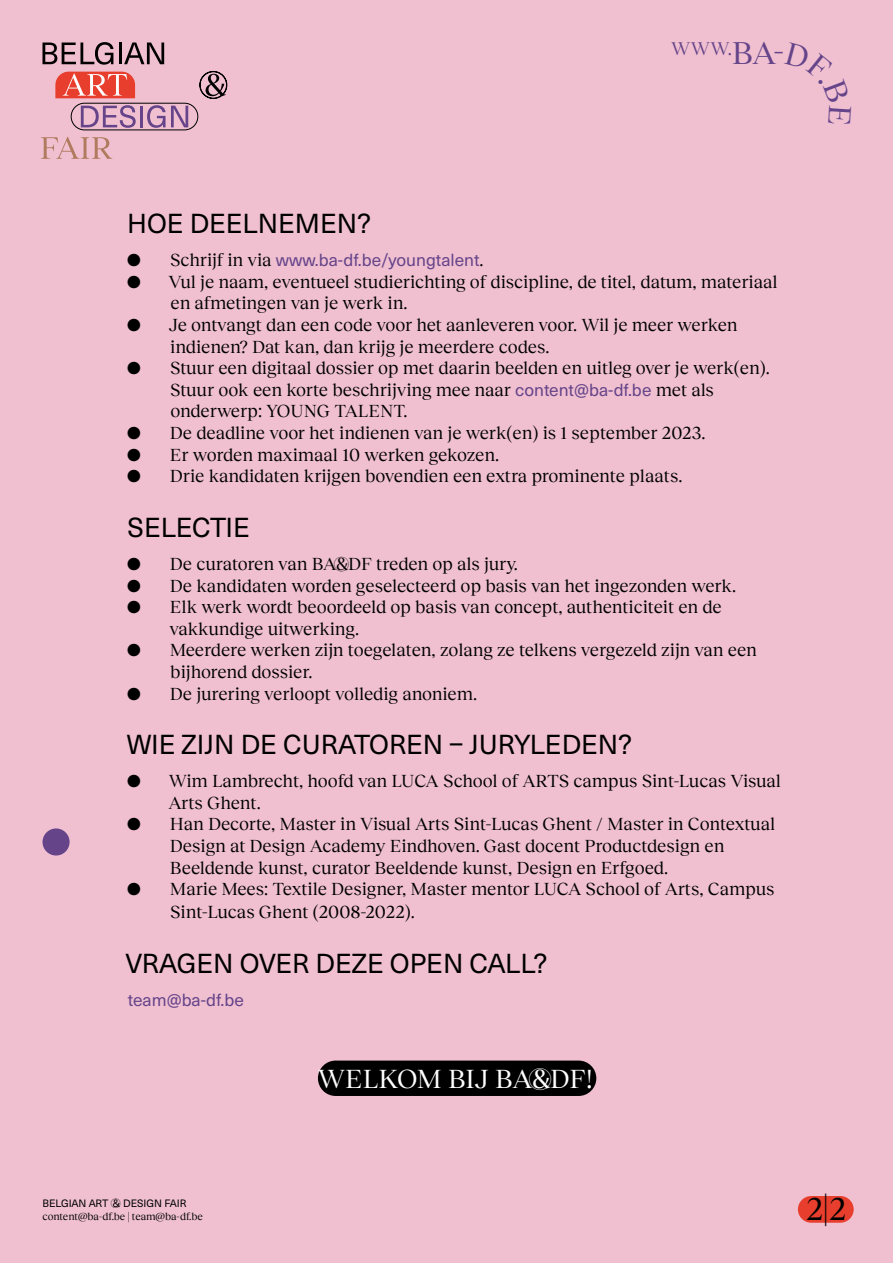
<style>
.page{position:relative;width:893px;height:1263px;background:#f0c0d1}
.page>*{position:absolute;margin:0;border:0;box-sizing:border-box;transform-origin:0 0}
.t1{font:32.55px "Reckless Neue BA&DF";color:#000}
.t2{font:27px "Neue Haas Unica BA&DF Regular";color:#000}
.t3{font:27px "Reckless Neue BA&DF";letter-spacing:-.005em;color:#fff}
.t4{font:18.9px "Reckless Neue BA&DF";color:#654489}
.t5{font:18px/21.6px "Reckless Neue BA&DF";letter-spacing:-.005em;color:#000}
.t6{font:17.25px "Neue Haas Unica BA&DF Regular";color:#654489}
.t7{font:10.5px "Reckless Neue BA&DF";color:#000}
.t8{font:10.5px "Neue Haas Unica BA&DF Regular";letter-spacing:-.005em;color:#000}
.s1{font-size:32.55px}
.s2{font-family:"Reckless Neue BA&DF";font-size:18px;color:#000}
.s3{font-family:"Neue Haas Unica BA&DF Regular";font-size:17.25px;color:#654489}
</style>
<div class="page">
<div style="left:71px;top:103px;width:127px;height:27px;border:1px solid #000;border-radius:13px"></div>
<svg style="left:81px;top:105px;width:55px;height:23px"></svg>
<hr style="left:140px;top:106px;width:3px;height:21px;background:#654489">
<svg style="left:147px;top:105px;width:41px;height:23px"></svg>
<svg style="left:42px;top:42px;width:71px;height:23px"></svg>
<hr style="left:119px;top:43px;width:3px;height:21px;background:#000">
<svg style="left:124px;top:43px;width:40px;height:21px"></svg>
<svg style="left:41px;top:137px;width:71px;height:22px"></svg>
<svg style="left:55px;top:72px;width:80px;height:26px;background:#ec6256"></svg>
<svg style="left:199px;top:71px;width:28px;height:28px"></svg>
<div style="left:798px;top:1196px;width:56px;height:27px;background:#e83e2d;border-radius:13px"></div>
<div style="left:318px;top:1060px;width:278px;height:36px;background:#000;border-radius:18px"></div>
<div style="left:43px;top:828px;width:27px;height:27px;background:#654489;border-radius:50%"></div>
<p class="t4" style="left:671px;top:35px;width:114px">WWW.<span class="s1">BA-</span></p>
<h2 class="t2" style="left:127px;top:204px;width:245px">HOE DEELNEMEN?</h2>
<p class="t6" style="left:127px;top:247px;width:358px"><span class="s2">● Schrijf in via</span> www.ba-df.be/youngtalent<span class="s2">.</span></p>
<p class="t5" style="left:170px;top:269px;width:608px;text-indent:-43px">● Vul je naam, eventueel studierichting of discipline, de titel, datum, materiaal en afmetingen van je werk in.</p>
<p class="t5" style="left:170px;top:313px;width:569px;text-indent:-43px">● Je ontvangt dan een code voor het aanleveren voor. Wil je meer werken indienen? Dat kan, dan krijg je meerdere codes.</p>
<p class="t5" style="left:170px;top:356px;width:601px;text-indent:-43px">● Stuur een digitaal dossier op met daarin beelden en uitleg over je werk(en).<br>Stuur ook een korte beschrijving mee naar <span class="s3">content@ba-df.be</span> met als onderwerp: YOUNG TALENT.</p>
<p class="t5" style="left:127px;top:421px;width:580px">● De deadline voor het indienen van je werk(en) is 1 september 2023.</p>
<p class="t5" style="left:127px;top:442px;width:374px">● Er worden maximaal 10 werken gekozen.</p>
<p class="t5" style="left:127px;top:464px;width:557px">● Drie kandidaten krijgen bovendien een extra prominente plaats.</p>
<h2 class="t2" style="left:128px;top:507px;width:124px">SELECTIE</h2>
<p class="t5" style="left:127px;top:552px;width:392px">● De curatoren van BA&amp;DF treden op als jury.</p>
<p class="t5" style="left:127px;top:573px;width:611px">● De kandidaten worden geselecteerd op basis van het ingezonden werk.</p>
<p class="t5" style="left:169px;top:595px;width:554px;text-indent:-42px">● Elk werk wordt beoordeeld op basis van concept, authenticiteit en de vakkundige uitwerking.</p>
<p class="t5" style="left:170px;top:638px;width:588px;text-indent:-43px">● Meerdere werken zijn toegelaten, zolang ze telkens vergezeld zijn van een bijhorend dossier.</p>
<p class="t5" style="left:127px;top:682px;width:352px">● De jurering verloopt volledig anoniem.</p>
<h2 class="t2" style="left:127px;top:725px;width:507px">WIE ZIJN DE CURATOREN – JURYLEDEN?</h2>
<p class="t5" style="left:168px;top:769px;width:614px;text-indent:-41px">● Wim Lambrecht, hoofd van LUCA School of ARTS campus Sint-Lucas Visual<br>Arts Ghent.</p>
<p class="t5" style="left:170px;top:812px;width:607px;text-indent:-43px">● Han Decorte, Master in Visual Arts Sint-Lucas Ghent / Master in Contextual<br>Design at Design Academy Eindhoven. Gast docent Productdesign en<br>Beeldende kunst, curator Beeldende kunst, Design en Erfgoed.</p>
<p class="t5" style="left:170px;top:877px;width:606px;line-height:22.5px;text-indent:-43px">● Marie Mees: Textile Designer, Master mentor LUCA School of Arts, Campus<br>Sint-Lucas Ghent (2008-2022).</p>
<h2 class="t2" style="left:125px;top:943px;width:424px">VRAGEN OVER DEZE OPEN CALL?</h2>
<p class="t6" style="left:128px;top:987px;width:118px">team@ba-df.be</p>
<h2 class="t3" style="left:318px;top:1059px;width:277px">WELKOM BIJ BA&amp;DF!</h2>
<p class="t8" style="left:43px;top:1195px;width:146px">BELGIAN ART &amp; DESIGN FAIR</p>
<p class="t7" style="left:43px;top:1209px;width:162px">content@ba-df.be | team@ba-df.be</p>
<h1 class="t1" style="left:805px;top:1186px;width:42px">2|2</h1>
</div>
